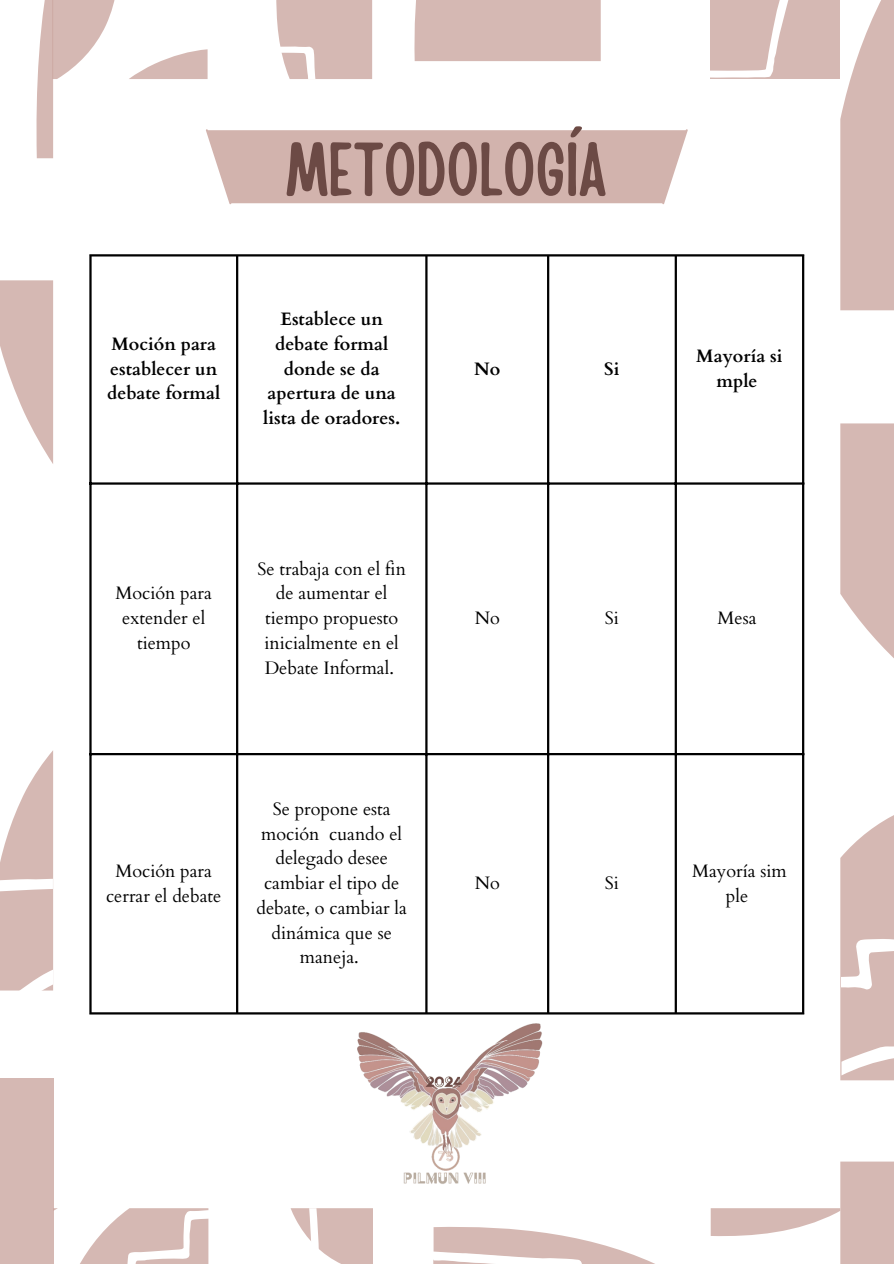
<style>
.page{position:relative;width:894px;height:1264px;background:#fff}
.page>*{position:absolute;margin:0;border:0;box-sizing:border-box;transform-origin:0 0}
.t1{font:75px "Handy Casual Condensed";color:#6c4a45}
.t2{font:18px/24.8px "Cardo";color:#000;text-align:center}
.t3{font:700 18px/24.8px "Cardo";color:#000;text-align:center}
</style>
<div class="page">
<svg style="left:0;top:280px;width:53px;height:184px"></svg>
<svg style="left:840px;top:423px;width:53px;height:657px"></svg>
<img style="left:373px;top:999px;width:186px;height:185px">
<svg style="left:433px;top:1161px;width:460px;height:102px"></svg>
<svg style="left:0;top:750px;width:373px;height:513px"></svg>
<svg style="left:36px;top:0;width:79px;height:158px"></svg>
<svg style="left:129px;top:0;width:764px;height:310px"></svg>
<hr style="left:89px;top:256px;width:3px;height:756px;background:#000">
<hr style="left:236px;top:256px;width:2px;height:756px;background:#000">
<hr style="left:425px;top:256px;width:2px;height:756px;background:#000">
<hr style="left:547px;top:256px;width:2px;height:756px;background:#000">
<hr style="left:674px;top:256px;width:2px;height:756px;background:#000">
<hr style="left:801px;top:256px;width:3px;height:756px;background:#000">
<hr style="left:89px;top:254px;width:715px;height:2px;background:#000">
<hr style="left:89px;top:482px;width:715px;height:2px;background:#000">
<hr style="left:89px;top:753px;width:715px;height:2px;background:#000">
<hr style="left:89px;top:1012px;width:715px;height:2px;background:#000">
<p class="t1" style="left:286px;top:120px;width:323px">METODOLOGÍA</p>
<p class="t3" style="left:107px;top:332px;width:115px;text-align:left">Moción para establecer un debate formal</p>
<h1 class="t3" style="left:263px;top:307px;width:139px">Establece un debate formal donde se da apertura de una lista de oradores.</h1>
<p class="t3" style="left:474px;top:356px;width:28px">No</p>
<p class="t3" style="left:604px;top:356px;width:17px">Si</p>
<p class="t3" style="left:696px;top:344px;width:88px">Mayoría si mple</p>
<p class="t2" style="left:115px;top:581px;width:98px">Moción para extender el tiempo</p>
<p class="t2" style="left:257px;top:556px;width:150px">Se trabaja con el fin de aumentar el tiempo propuesto inicialmente en el<br>Debate Informal.</p>
<p class="t2" style="left:106px;top:858px;width:117px">Moción para cerrar el debate</p>
<p class="t2" style="left:256px;top:796px;width:152px">Se propone esta moción cuando el delegado desee cambiar el tipo de debate, o cambiar la dinámica que se maneja.</p>
<p class="t2" style="left:474px;top:606px;width:27px">No</p>
<p class="t2" style="left:604px;top:606px;width:16px">Si</p>
<p class="t2" style="left:717px;top:606px;width:40px">Mesa</p>
<p class="t2" style="left:474px;top:871px;width:27px">No</p>
<p class="t2" style="left:604px;top:871px;width:16px">Si</p>
<p class="t2" style="left:692px;top:858px;width:96px">Mayoría sim ple</p>
</div>
